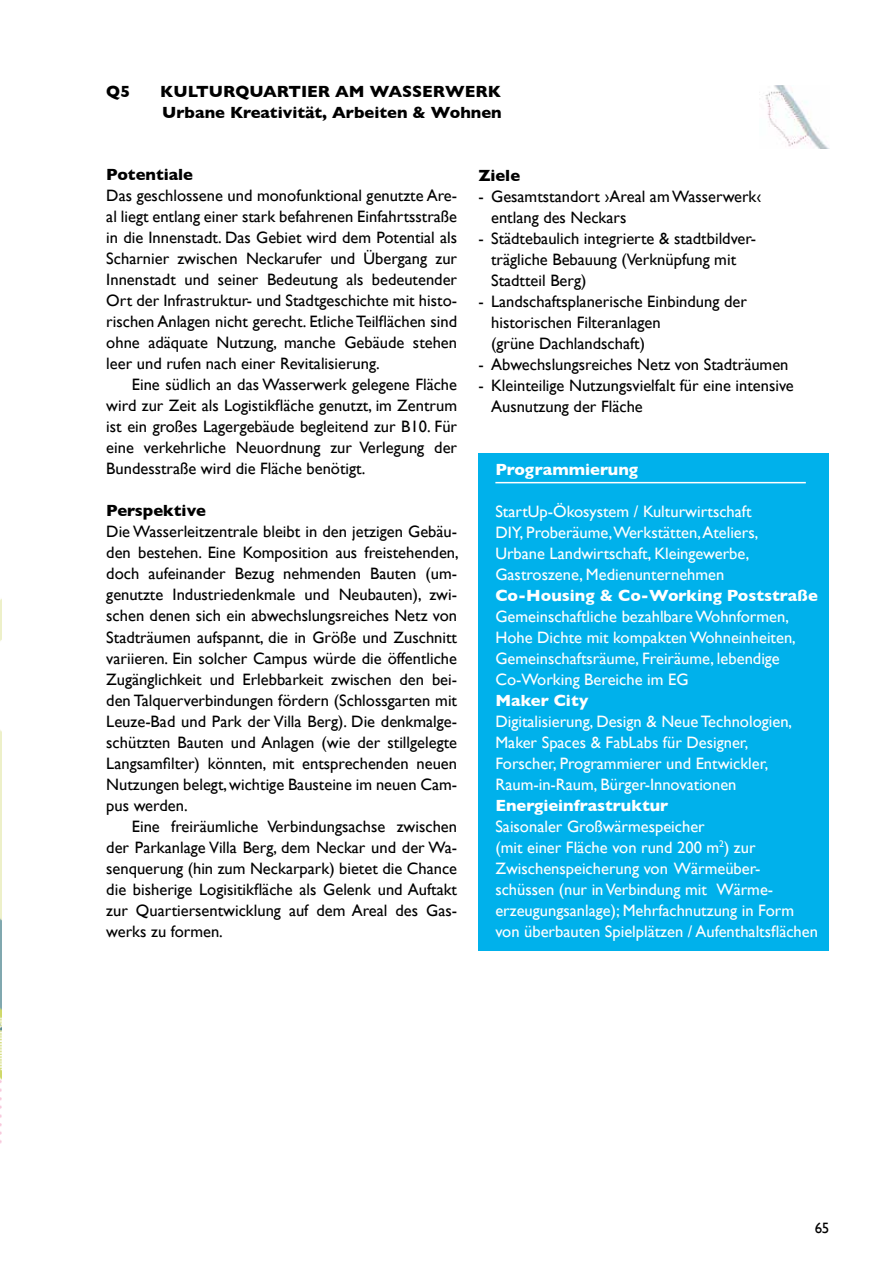
<style>
.page{position:relative;width:893px;height:1263px;background:#fff}
.page>*{position:absolute;margin:0;border:0;box-sizing:border-box;transform-origin:0 0}
.t1{font:16.5px/21px "Gill Sans";color:#000;text-align:justify}
.t2{font:16.5px/21px "Gill Sans";color:#fff}
.t3{font:700 16.5px/21px "Gill Sans";color:#000}
.t4{font:700 16.5px "Gill Sans";color:#fff}
.t5{font:15px "Gill Sans";color:#000}
</style>
<div class="page">
<img style="left:0;top:599px;width:1px;height:545px">
<div style="left:478px;top:453px;width:351px;height:497px;background:#00b1eb"></div>
<img style="left:765px;top:85px;width:63px;height:63px">
<hr style="left:495px;top:482px;width:311px;height:1px;background:#fff">
<p class="t3" style="left:106px;top:80px;width:25px">Q5</p>
<p class="t3" style="left:160px;top:80px;width:343px">KULTURQUARTIER AM WASSERWERK<br>Urbane Kreativität, Arbeiten &amp; Wohnen</p>
<p class="t3" style="left:106px;top:164px;width:88px">Potentiale</p>
<p class="t1" style="left:106px;top:185px;width:352px">Das geschlossene und monofunktional genutzte Are&shy;al liegt entlang einer stark befahrenen Einfahrtsstraße in die Innenstadt. Das Gebiet wird dem Potential als Scharnier zwischen Neckarufer und Übergang zur Innenstadt und seiner Bedeutung als bedeutender Ort der Infrastruktur- und Stadtgeschichte mit histo&shy;rischen Anlagen nicht gerecht. Etliche Teilflächen sind ohne adäquate Nutzung, manche Gebäude stehen leer und rufen nach einer Revitalisierung.</p>
<p class="t1" style="left:106px;top:374px;width:352px;text-indent:26px">Eine südlich an das Wasserwerk gelegene Fläche wird zur Zeit als Logistikfläche genutzt, im Zentrum ist ein großes Lagergebäude begleitend zur B10. Für eine verkehrliche Neuordnung zur Verlegung der Bundesstraße wird die Fläche benötigt.</p>
<p class="t3" style="left:106px;top:500px;width:101px">Perspektive</p>
<p class="t1" style="left:106px;top:521px;width:354px">Die Wasserleitzentrale bleibt in den jetzigen Gebäu&shy;den bestehen. Eine Komposition aus freistehenden, doch aufeinander Bezug nehmenden Bauten (um&shy;genutzte Industriedenkmale und Neubauten), zwi&shy;schen denen sich ein abwechslungsreiches Netz von Stadträumen aufspannt, die in Größe und Zuschnitt variieren. Ein solcher Campus würde die öffentliche Zugänglichkeit und Erlebbarkeit zwischen den bei&shy;den Talquerverbindungen fördern (Schlossgarten mit Leuze-Bad und Park der Villa Berg). Die denkmalge&shy;schützten Bauten und Anlagen (wie der stillgelegte Langsamfilter) könnten, mit entsprechenden neuen Nutzungen belegt, wichtige Bausteine im neuen Cam&shy;pus werden.</p>
<p class="t1" style="left:106px;top:815px;width:352px;text-indent:26px">Eine freiräumliche Verbindungsachse zwischen der Parkanlage Villa Berg, dem Neckar und der Wa&shy;senquerung (hin zum Neckarpark) bietet die Chance die bisherige Logisitikfläche als Gelenk und Auftakt zur Quartiersentwicklung auf dem Areal des Gas&shy;werks zu formen.</p>
<p class="t3" style="left:478px;top:164px;width:43px">Ziele</p>
<p class="t1" style="left:491px;top:185px;width:272px;text-indent:-13px">- Gesamtstandort ›Areal am Wasserwerk‹ entlang des Neckars</p>
<p class="t1" style="left:491px;top:227px;width:266px;text-align:left;text-indent:-13px">- Städtebaulich integrierte &amp; stadtbildver&shy;trägliche Bebauung (Verknüpfung mit<br>Stadtteil Berg)</p>
<p class="t1" style="left:491px;top:290px;width:257px;text-align:left;text-indent:-13px">- Landschaftsplanerische Einbindung der historischen Filteranlagen<br>(grüne Dachlandschaft)</p>
<p class="t1" style="left:478px;top:353px;width:312px">- Abwechslungsreiches Netz von Stadträumen</p>
<p class="t1" style="left:491px;top:374px;width:304px;text-indent:-13px">- Kleinteilige Nutzungsvielfalt für eine intensive<br>Ausnutzung der Fläche</p>
<p class="t4" style="left:495px;top:456px;width:144px">Programmierung</p>
<p class="t2" style="left:495px;top:501px;width:264px">StartUp-Ökosystem / Kulturwirtschaft DIY, Proberäume,Werkstätten, Ateliers, Urbane Landwirtschaft, Kleingewerbe, Gastroszene, Medienunternehmen</p>
<p class="t4" style="left:495px;top:582px;width:324px">Co-Housing &amp; Co-Working Poststraße</p>
<p class="t2" style="left:495px;top:606px;width:302px">Gemeinschaftliche bezahlbare Wohnformen, Hohe Dichte mit kompakten Wohneinheiten, Gemeinschaftsräume, Freiräume, lebendige Co-Working Bereiche im EG</p>
<p class="t4" style="left:495px;top:687px;width:94px">Maker City</p>
<p class="t2" style="left:495px;top:711px;width:298px">Digitalisierung, Design &amp; Neue Technologien, Maker Spaces &amp; FabLabs für Designer, Forscher, Programmierer und Entwickler, Raum-in-Raum, Bürger-Innovationen</p>
<p class="t4" style="left:495px;top:792px;width:174px">Energieinfrastruktur</p>
<p class="t2" style="left:495px;top:816px;width:324px">Saisonaler Großwärmespeicher<br>(mit einer Fläche von rund 200 m<sup>2</sup>) zur Zwischenspeicherung von Wärmeüber&shy;schüssen (nur in Verbindung mit Wärme&shy;erzeugungsanlage); Mehrfachnutzung in Form von überbauten Spielplätzen / Aufenthaltsflächen</p>
<p class="t5" style="left:815px;top:1219px;width:16px">65</p>
</div>
